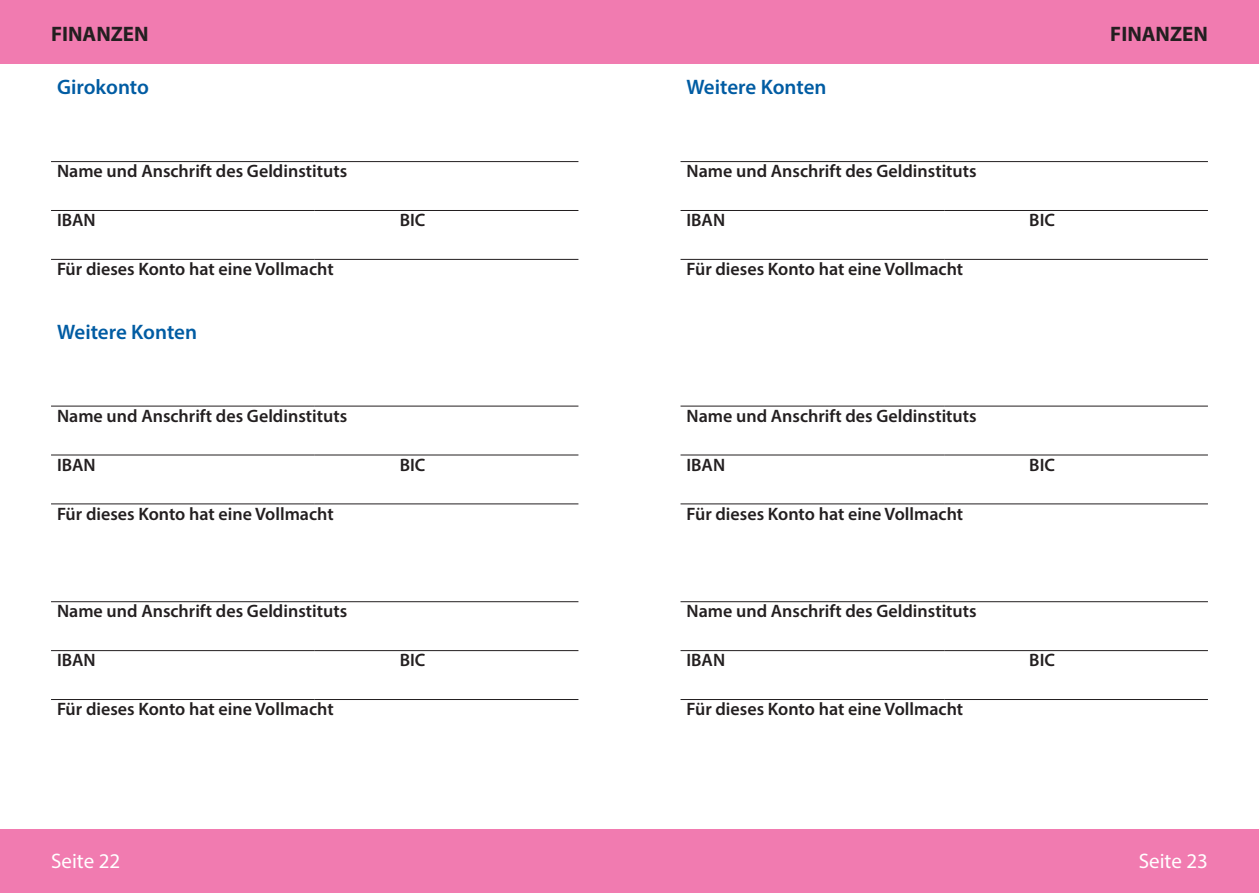
<style>
.page{position:relative;width:1259px;height:893px;background:#fff}
.page>*{position:absolute;margin:0;border:0;box-sizing:border-box;transform-origin:0 0}
.Überschriften_Text{font:600 21px "Myriad Pro";letter-spacing:-.005em;color:#015ca3}
.überschriften_links{font:700 21px "Myriad Pro";color:#231f20}
.überschriften{font:700 21px "Myriad Pro";color:#231f20}
.Seitenzahlen_links{font:21px "Myriad Pro";color:#fff}
.seitenzahl_rechts{font:21px "Myriad Pro";color:#fff}
.Unterschrift{font:600 18px "Myriad Pro";color:#231f20}
</style>
<div class="page">
<div style="left:0;top:829px;width:1259px;height:64px;background:#f17bb0"></div>
<div style="left:0;top:0;width:1259px;height:64px;background:#f17bb0"></div>
<hr style="left:680px;top:161px;width:264px;height:1px;background:#231f20">
<hr style="left:944px;top:161px;width:264px;height:1px;background:#231f20">
<hr style="left:680px;top:210px;width:264px;height:1px;background:#231f20">
<hr style="left:944px;top:210px;width:264px;height:1px;background:#231f20">
<hr style="left:680px;top:406px;width:264px;height:1px;background:#231f20">
<hr style="left:944px;top:406px;width:264px;height:1px;background:#231f20">
<hr style="left:680px;top:455px;width:264px;height:1px;background:#231f20">
<hr style="left:944px;top:455px;width:264px;height:1px;background:#231f20">
<hr style="left:680px;top:601px;width:264px;height:1px;background:#231f20">
<hr style="left:944px;top:601px;width:264px;height:1px;background:#231f20">
<hr style="left:680px;top:650px;width:264px;height:1px;background:#231f20">
<hr style="left:944px;top:650px;width:264px;height:1px;background:#231f20">
<hr style="left:680px;top:259px;width:264px;height:1px;background:#231f20">
<hr style="left:944px;top:259px;width:264px;height:1px;background:#231f20">
<hr style="left:680px;top:503px;width:264px;height:1px;background:#231f20">
<hr style="left:944px;top:503px;width:264px;height:1px;background:#231f20">
<hr style="left:680px;top:699px;width:264px;height:1px;background:#231f20">
<hr style="left:944px;top:699px;width:264px;height:1px;background:#231f20">
<hr style="left:51px;top:161px;width:264px;height:1px;background:#231f20">
<hr style="left:315px;top:161px;width:263px;height:1px;background:#231f20">
<hr style="left:51px;top:210px;width:264px;height:1px;background:#231f20">
<hr style="left:315px;top:210px;width:263px;height:1px;background:#231f20">
<hr style="left:51px;top:406px;width:264px;height:1px;background:#231f20">
<hr style="left:315px;top:406px;width:263px;height:1px;background:#231f20">
<hr style="left:51px;top:455px;width:264px;height:1px;background:#231f20">
<hr style="left:315px;top:455px;width:263px;height:1px;background:#231f20">
<hr style="left:51px;top:601px;width:264px;height:1px;background:#231f20">
<hr style="left:315px;top:601px;width:263px;height:1px;background:#231f20">
<hr style="left:51px;top:650px;width:264px;height:1px;background:#231f20">
<hr style="left:315px;top:650px;width:263px;height:1px;background:#231f20">
<hr style="left:51px;top:259px;width:264px;height:1px;background:#231f20">
<hr style="left:315px;top:259px;width:263px;height:1px;background:#231f20">
<hr style="left:51px;top:503px;width:264px;height:1px;background:#231f20">
<hr style="left:315px;top:503px;width:263px;height:1px;background:#231f20">
<hr style="left:51px;top:699px;width:264px;height:1px;background:#231f20">
<hr style="left:315px;top:699px;width:263px;height:1px;background:#231f20">
<p class="überschriften_links" style="left:51px;top:20px;width:99px">FINANZEN</p>
<p class="überschriften" style="left:1110px;top:20px;width:99px">FINANZEN</p>
<p class="Überschriften_Text" style="left:686px;top:74px;width:142px">Weitere Konten</p>
<p class="Überschriften_Text" style="left:57px;top:74px;width:93px">Girokonto</p>
<p class="Unterschrift" style="left:57px;top:160px;width:292px">Name und Anschrift des Geldinstituts</p>
<p class="Unterschrift" style="left:57px;top:209px;width:40px">IBAN</p>
<p class="Unterschrift" style="left:400px;top:209px;width:27px">BIC</p>
<p class="Unterschrift" style="left:57px;top:258px;width:278px">Für dieses Konto hat eine Vollmacht</p>
<p class="Überschriften_Text" style="left:57px;top:318px;width:142px">Weitere Konten</p>
<p class="Unterschrift" style="left:57px;top:404px;width:292px">Name und Anschrift des Geldinstituts</p>
<p class="Unterschrift" style="left:57px;top:453px;width:40px">IBAN</p>
<p class="Unterschrift" style="left:400px;top:453px;width:27px">BIC</p>
<p class="Unterschrift" style="left:57px;top:502px;width:278px">Für dieses Konto hat eine Vollmacht</p>
<p class="Unterschrift" style="left:57px;top:600px;width:292px">Name und Anschrift des Geldinstituts</p>
<p class="Unterschrift" style="left:57px;top:649px;width:40px">IBAN</p>
<p class="Unterschrift" style="left:400px;top:649px;width:27px">BIC</p>
<p class="Unterschrift" style="left:57px;top:698px;width:278px">Für dieses Konto hat eine Vollmacht</p>
<p class="Unterschrift" style="left:686px;top:160px;width:292px">Name und Anschrift des Geldinstituts</p>
<p class="Unterschrift" style="left:686px;top:209px;width:40px">IBAN</p>
<p class="Unterschrift" style="left:1029px;top:209px;width:27px">BIC</p>
<p class="Unterschrift" style="left:686px;top:258px;width:278px">Für dieses Konto hat eine Vollmacht</p>
<p class="Unterschrift" style="left:686px;top:404px;width:292px">Name und Anschrift des Geldinstituts</p>
<p class="Unterschrift" style="left:686px;top:453px;width:40px">IBAN</p>
<p class="Unterschrift" style="left:1029px;top:453px;width:27px">BIC</p>
<p class="Unterschrift" style="left:686px;top:502px;width:278px">Für dieses Konto hat eine Vollmacht</p>
<p class="Unterschrift" style="left:686px;top:600px;width:292px">Name und Anschrift des Geldinstituts</p>
<p class="Unterschrift" style="left:686px;top:649px;width:40px">IBAN</p>
<p class="Unterschrift" style="left:1029px;top:649px;width:27px">BIC</p>
<p class="Unterschrift" style="left:686px;top:698px;width:278px">Für dieses Konto hat eine Vollmacht</p>
<p class="Seitenzahlen_links" style="left:51px;top:848px;width:71px">Seite 22</p>
<p class="seitenzahl_rechts" style="left:1138px;top:848px;width:71px">Seite 23</p>
</div>
